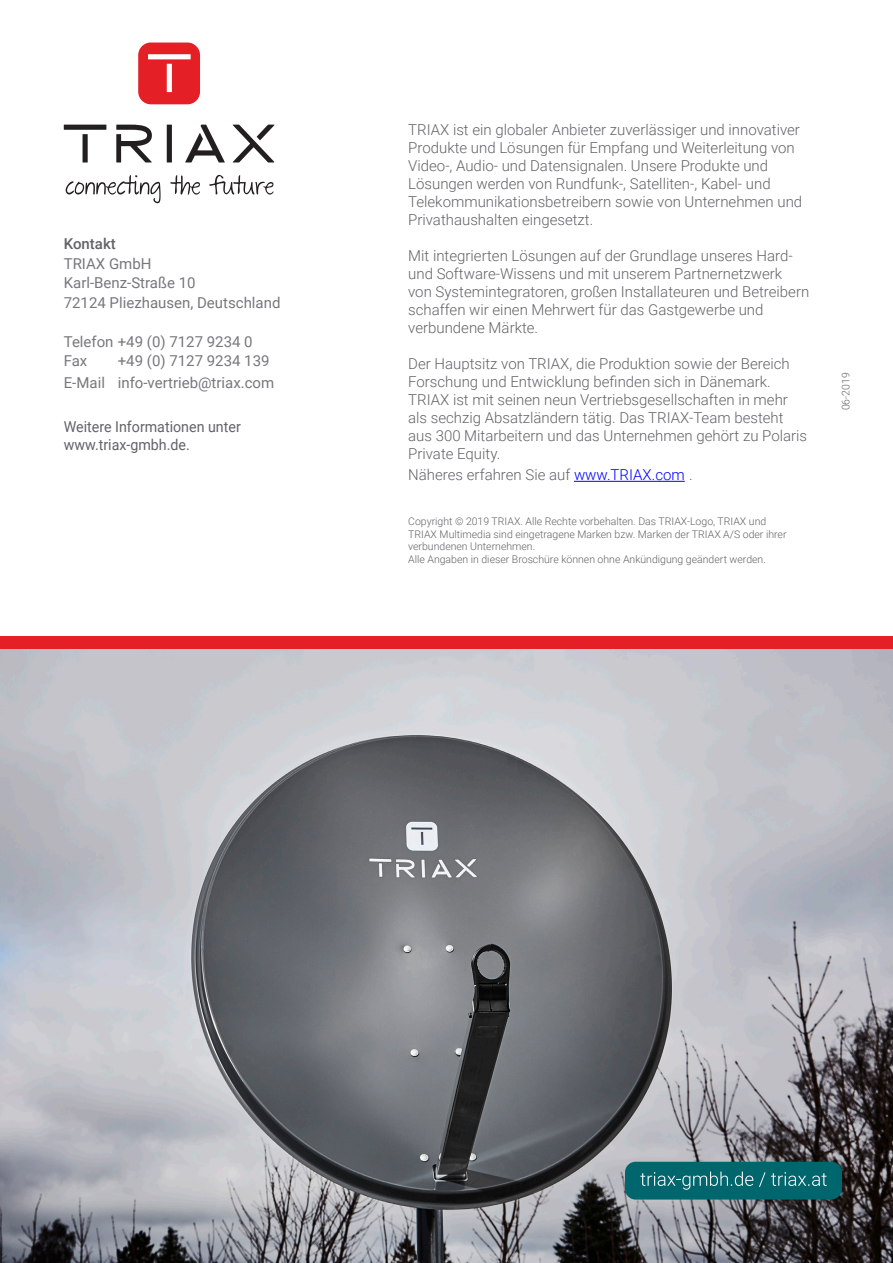
<style>
.page{position:relative;width:893px;height:1263px;background:#fff}
.page>*{position:absolute;margin:0;border:0;box-sizing:border-box;transform-origin:0 0}
.t1{font:300 15px/18px "Roboto";color:#636366}
.t2{font:15px "Roboto";color:#76787b}
.Product___table_text{font:15px/18px "Roboto";color:#636366;scale:.95 1}
.t3{font:500 15px "Roboto";color:#636366}
.diclaimer_txt{font:300 10.5px/12.6px "Roboto";color:#636366}
.Einleitung{font:300 10.5px "Roboto";color:#636366}
.s1{color:#00f}
</style>
<div class="page">
<img style="left:0;top:648px;width:893px;height:615px">
<div style="left:625px;top:1162px;width:217px;height:37px;background:#00666e;border-radius:11px"></div>
<svg style="left:640px;top:1171px;width:113px;height:19px"></svg>
<svg style="left:759px;top:1172px;width:6px;height:15px"></svg>
<svg style="left:771px;top:1172px;width:56px;height:14px"></svg>
<div style="left:167px;top:125px;width:5px;height:37px;background:#231f20"></div>
<svg style="left:116px;top:125px;width:36px;height:37px"></svg>
<svg style="left:233px;top:125px;width:42px;height:37px"></svg>
<div style="left:83px;top:134px;width:5px;height:28px;background:#231f20"></div>
<div style="left:64px;top:125px;width:42px;height:5px;background:#231f20"></div>
<svg style="left:185px;top:125px;width:40px;height:37px"></svg>
<div style="left:138px;top:43px;width:62px;height:61px;background:#e41f25;border-radius:13px"></div>
<div style="left:167px;top:64px;width:5px;height:28px;background:#fff"></div>
<div style="left:148px;top:54px;width:43px;height:5px;background:#fff"></div>
<svg style="left:66px;top:175px;width:95px;height:28px"></svg>
<svg style="left:170px;top:175px;width:30px;height:20px"></svg>
<svg style="left:209px;top:175px;width:64px;height:20px"></svg>
<hr style="left:574px;top:481px;width:111px;height:1px;background:#00f">
<div style="left:0;top:636px;width:893px;height:12px;background:#e41f25"></div>
<p class="t3" style="left:64px;top:234px;width:54px">Kontakt</p>
<p class="t2" style="left:64px;top:253px;width:89px">TRIAX GmbH</p>
<p class="t2" style="left:64px;top:273px;width:133px">Karl‑Benz‑Straße 10</p>
<p class="t2" style="left:64px;top:292px;width:218px">72124 Pliezhausen, Deutschland</p>
<p class="t2" style="left:64px;top:331px;width:190px">Telefon +49 (0) 7127 9234 0</p>
<p class="t2" style="left:64px;top:351px;width:25px">Fax</p>
<p class="t2" style="left:118px;top:351px;width:153px">+49 (0) 7127 9234 139</p>
<p class="t2" style="left:64px;top:372px;width:212px">E‑Mail info‑vertrieb@triax.com</p>
<p class="Product___table_text" style="left:64px;top:417px;width:188px">Weitere Informationen unter www.triax‑gmbh.de.</p>
<p class="t1" style="left:408px;top:120px;width:396px">TRIAX ist ein globaler Anbieter zuverlässiger und innovativer Produkte und Lösungen für Empfang und Weiterleitung von Video-, Audio- und Datensignalen. Unsere Produkte und Lösungen werden von Rundfunk-, Satelliten-, Kabel- und Telekommunikationsbetreibern sowie von Unternehmen und Privathaushalten eingesetzt.</p>
<p class="t1" style="left:408px;top:246px;width:403px">Mit integrierten Lösungen auf der Grundlage unseres Hard&shy;und Software-Wissens und mit unserem Partnernetzwerk von Systemintegratoren, großen Installateuren und Betreibern schaffen wir einen Mehrwert für das Gastgewerbe und verbundene Märkte.</p>
<p class="t1" style="left:408px;top:354px;width:400px">Der Hauptsitz von TRIAX, die Produktion sowie der Bereich Forschung und Entwicklung befinden sich in Dänemark.<br>TRIAX ist mit seinen neun Vertriebsgesellschaften in mehr als sechzig Absatzländern tätig. Das TRIAX‑Team besteht aus 300 Mitarbeitern und das Unternehmen gehört zu Polaris Private Equity.</p>
<p class="t1" style="left:408px;top:465px;width:286px">Näheres erfahren Sie auf <span class="s1">www.TRIAX.com</span> .</p>
<p class="diclaimer_txt" style="left:408px;top:515px;width:380px">Copyright © 2019 TRIAX. Alle Rechte vorbehalten. Das TRIAX‑Logo, TRIAX und<br>TRIAX Multimedia sind eingetragene Marken bzw. Marken der TRIAX A/S oder ihrer verbundenen Unternehmen.</p>
<p class="diclaimer_txt" style="left:408px;top:553px;width:359px">Alle Angaben in dieser Broschüre können ohne Ankündigung geändert werden.</p>
<p class="Einleitung" style="left:838px;top:410px;width:39px;rotate:-90deg">06‑2019</p>
</div>
